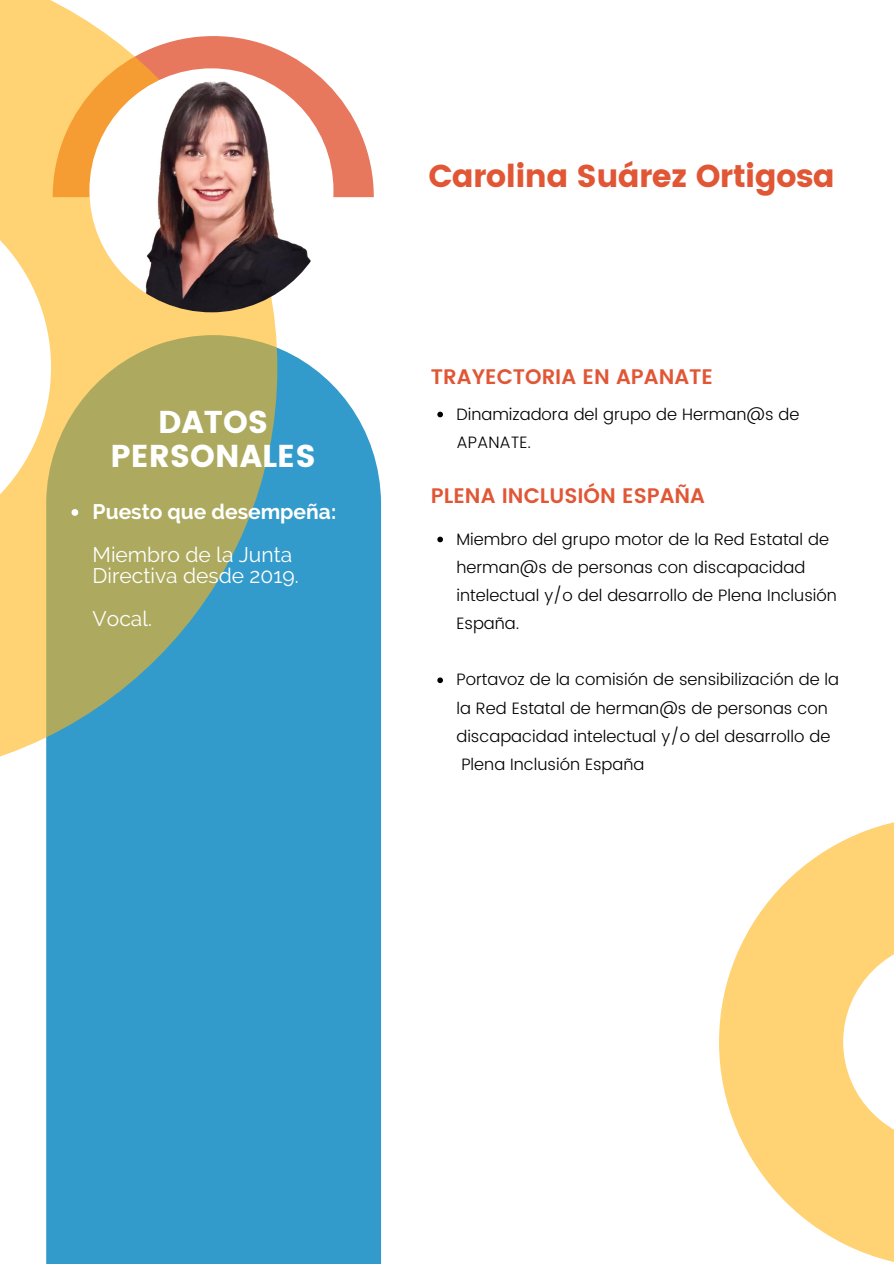
<style>
.page{position:relative;width:894px;height:1264px;background:#fff}
.page>*{position:absolute;margin:0;border:0;box-sizing:border-box;transform-origin:0 0}
.t1{font:31.5px "Poppins";letter-spacing:-.02em;color:#e15736}
.t2{font:31.5px/33.8px "Poppins";color:#fff;text-align:center}
.t3{font:21px/21.5px "Raleway";color:#fff}
.t4{font:600 21px "Poppins";color:#e15736}
.t5{font:700 21px "Raleway";color:#fff}
.t6{font:300 16.5px/28.2px "Poppins";color:#000}
</style>
<div class="page">
<div style="left:46px;top:348px;width:335px;height:915px;background:#339bcb"></div>
<svg style="left:278px;top:49px;width:96px;height:148px;fill:#e7785e"></svg>
<svg style="left:0;top:0;width:278px;height:778px;background:#baba89"></svg>
<svg style="left:719px;top:822px;width:174px;height:440px;fill:#ffd273"></svg>
<img style="left:89px;top:68px;width:244px;height:244px;border-radius:50%">
<svg style="left:71px;top:509px;width:7px;height:7px"></svg>
<svg style="left:437px;top:411px;width:6px;height:6px"></svg>
<svg style="left:437px;top:536px;width:6px;height:6px"></svg>
<svg style="left:437px;top:677px;width:6px;height:6px"></svg>
<h1 class="t2" style="left:111px;top:405px;width:206px">DATOS<br>PERSONALES</h1>
<p class="t5" style="left:93px;top:499px;width:245px">Puesto que desempeña:</p>
<p class="t3" style="left:93px;top:544px;width:207px">Miembro de la Junta<br>Directiva desde 2019.</p>
<p class="t3" style="left:93px;top:608px;width:61px">Vocal.</p>
<h1 class="t1" style="left:428px;top:157px;width:408px">Carolina Suárez Ortigosa</h1>
<p class="t4" style="left:431px;top:364px;width:283px">TRAYECTORIA EN APANATE</p>
<p class="t6" style="left:456px;top:400px;width:344px">Dinamizadora del grupo de Herman@s de<br>APANATE.</p>
<p class="t4" style="left:431px;top:483px;width:276px">PLENA INCLUSIÓN ESPAÑA</p>
<p class="t6" style="left:456px;top:525px;width:382px">Miembro del grupo motor de la Red Estatal de herman@s de personas con discapacidad intelectual y/o del desarrollo de Plena Inclusión España.</p>
<p class="t6" style="left:456px;top:665px;width:384px">Portavoz de la comisión de sensibilización de la la Red Estatal de herman@s de personas con discapacidad intelectual y/o del desarrollo de Plena Inclusión España</p>
</div>
